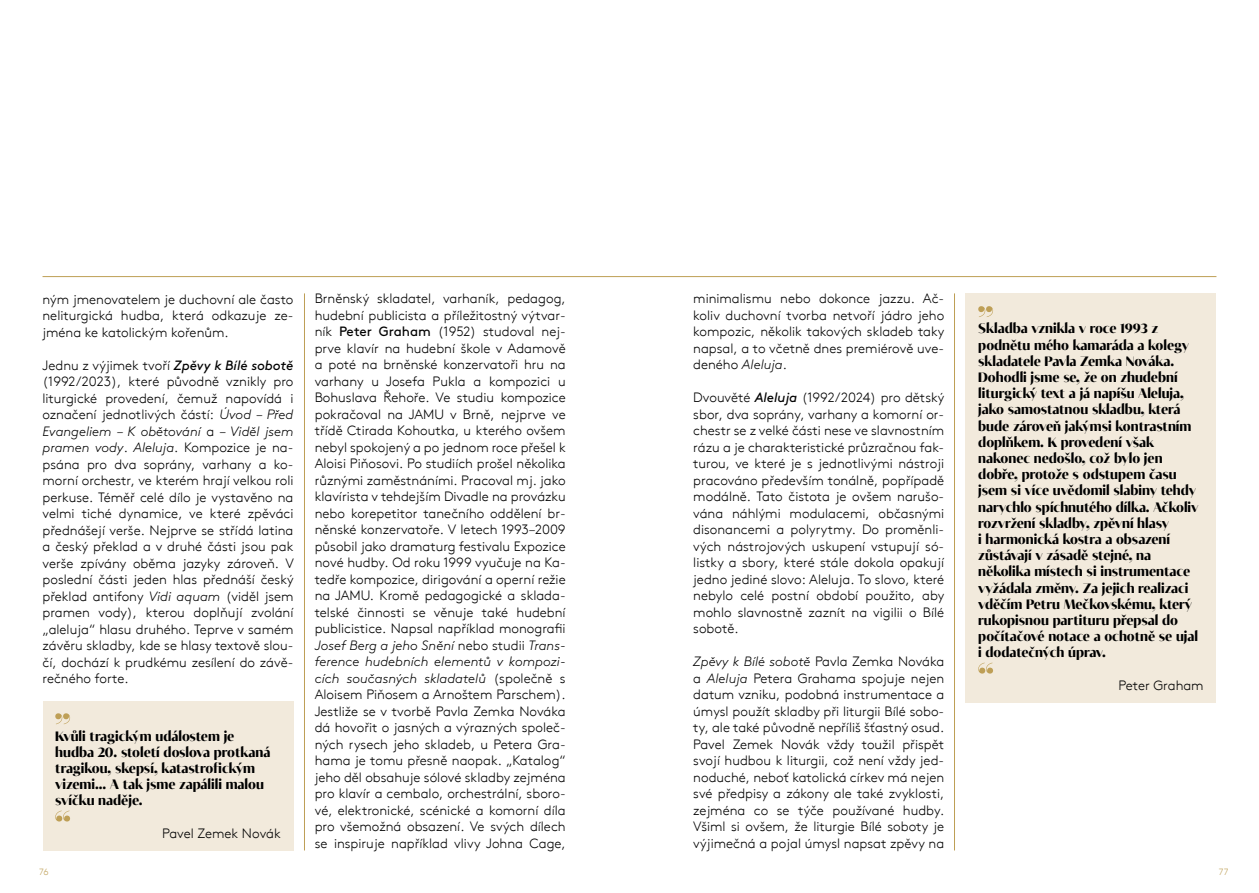
<style>
.page{position:relative;width:1259px;height:893px;background:#fff}
.page>*{position:absolute;margin:0;border:0;box-sizing:border-box;transform-origin:0 0}
.t1{font:300 13.5px/16.5px "Brown";color:#000;text-align:justify}
.t2{font:700 13.5px/16.2px "Tabac Glam G1";color:#000}
.t3{font:300 9px "Brown";color:#be9f56}
.s1{font-weight:400;font-style:italic}
.s2{font-style:italic}
.s3{font-weight:400}
</style>
<div class="page">
<hr style="left:43px;top:276px;width:1173px;height:1px;background:#be9f56">
<hr style="left:304px;top:293px;width:1px;height:557px;background:#be9f56">
<hr style="left:954px;top:293px;width:1px;height:557px;background:#be9f56">
<div style="left:43px;top:701px;width:250px;height:149px;background:#f2eadc"></div>
<svg style="left:55px;top:713px;width:15px;height:11px"></svg>
<svg style="left:55px;top:810px;width:15px;height:11px"></svg>
<div style="left:965px;top:293px;width:251px;height:409px;background:#f2eadc"></div>
<svg style="left:978px;top:306px;width:15px;height:11px"></svg>
<svg style="left:978px;top:663px;width:15px;height:11px"></svg>
<p class="t1" style="left:43px;top:290px;width:252px">ným jmenovatelem je duchovní ale často neliturgická hudba, která odkazuje ze&shy;jména ke katolickým kořenům.</p>
<p class="t1" style="left:43px;top:356px;width:253px">Jednu z výjimek tvoří <span class="s1">Zpěvy k Bílé sobotě </span>(1992/2023), které původně vznikly pro liturgické provedení, čemuž napovídá i označení jednotlivých částí: <span class="s2">Úvod</span> – <span class="s2">Před Evangeliem</span> – <span class="s2">K obětování</span> a – <span class="s2">Viděl jsem pramen vody</span>. <span class="s2">Aleluja</span>. Kompozice je na&shy;psána pro dva soprány, varhany a ko&shy;morní orchestr, ve kterém hrají velkou roli perkuse. Téměř celé dílo je vystavěno na velmi tiché dynamice, ve které zpěváci přednášejí verše. Nejprve se střídá latina a český překlad a v druhé části jsou pak verše zpívány oběma jazyky zároveň. V poslední části jeden hlas přednáší český překlad antifony <span class="s2">Vidi aquam</span> (viděl jsem pramen vody), kterou doplňují zvolání „aleluja“ hlasu druhého. Teprve v samém závěru skladby, kde se hlasy textově slou&shy;čí, dochází k prudkému zesílení do závě&shy;rečného forte.</p>
<p class="t2" style="left:55px;top:727px;width:217px">Kvůli tragickým událostem je hudba 20. století doslova protkaná tragikou, skepsí, katastrofickým vizemi... A tak jsme zapálili malou svíčku naděje.</p>
<p class="t1" style="left:162px;top:824px;width:120px">Pavel Zemek Novák</p>
<p class="t1" style="left:315px;top:290px;width:252px">Brněnský skladatel, varhaník, pedagog, hudební publicista a příležitostný výtvar&shy;ník <span class="s3">Peter Graham</span> (1952) studoval nej&shy;prve klavír na hudební škole v Adamově a poté na brněnské konzervatoři hru na varhany u Josefa Pukla a kompozici u Bohuslava Řehoře. Ve studiu kompozice pokračoval na JAMU v Brně, nejprve ve třídě Ctirada Kohoutka, u kterého ovšem nebyl spokojený a po jednom roce přešel k Aloisi Piňosovi. Po studiích prošel několika různými zaměstnáními. Pracoval mj. jako klavírista v tehdejším Divadle na provázku nebo korepetitor tanečního oddělení br&shy;něnské konzervatoře. V letech 1993–2009 působil jako dramaturg festivalu Expozice nové hudby. Od roku 1999 vyučuje na Ka&shy;tedře kompozice, dirigování a operní režie na JAMU. Kromě pedagogické a sklada&shy;telské činnosti se věnuje také hudební publicistice. Napsal například monografii <span class="s2">Josef Berg a jeho Snění</span> nebo studii <span class="s2">Trans&shy;ference hudebních elementů v kompozi&shy;cích současných skladatelů</span> (společně s Aloisem Piňosem a Arnoštem Parschem).<br>Jestliže se v tvorbě Pavla Zemka Nováka dá hovořit o jasných a výrazných společ&shy;ných rysech jeho skladeb, u Petera Gra&shy;hama je tomu přesně naopak. „Katalog“ jeho děl obsahuje sólové skladby zejména pro klavír a cembalo, orchestrální, sboro&shy;vé, elektronické, scénické a komorní díla pro všemožná obsazení. Ve svých dílech se inspiruje například vlivy Johna Cage,</p>
<p class="t1" style="left:693px;top:289px;width:253px">minimalismu nebo dokonce jazzu. Ač&shy;koliv duchovní tvorba netvoří jádro jeho kompozic, několik takových skladeb taky napsal, a to včetně dnes premiérově uve&shy;deného <span class="s2">Aleluja</span>.</p>
<p class="t1" style="left:693px;top:388px;width:253px">Dvouvěté <span class="s1">Aleluja</span> (1992/2024) pro dětský sbor, dva soprány, varhany a komorní or&shy;chestr se z velké části nese ve slavnostním rázu a je charakteristické průzračnou fak&shy;turou, ve které je s jednotlivými nástroji pracováno především tonálně, popřípadě modálně. Tato čistota je ovšem narušo&shy;vána náhlými modulacemi, občasnými disonancemi a polyrytmy. Do proměnli&shy;vých nástrojových uskupení vstupují só&shy;listky a sbory, které stále dokola opakují jedno jediné slovo: Aleluja. To slovo, které nebylo celé postní období použito, aby mohlo slavnostně zaznít na vigilii o Bílé sobotě.</p>
<p class="t1" style="left:693px;top:652px;width:252px"><span class="s2">Zpěvy k Bílé sobotě</span> Pavla Zemka Nováka a <span class="s2">Aleluja</span> Petera Grahama spojuje nejen datum vzniku, podobná instrumentace a úmysl použít skladby při liturgii Bílé sobo&shy;ty, ale také původně nepříliš šťastný osud.<br>Pavel Zemek Novák vždy toužil přispět svojí hudbou k liturgii, což není vždy jed&shy;noduché, neboť katolická církev má nejen své předpisy a zákony ale také zvyklosti, zejména co se týče používané hudby.<br>Všiml si ovšem, že liturgie Bílé soboty je výjimečná a pojal úmysl napsat zpěvy na</p>
<p class="t2" style="left:978px;top:320px;width:222px">Skladba vznikla v roce 1993 z podnětu mého kamaráda a kolegy skladatele Pavla Zemka Nováka.<br>Dohodli jsme se, že on zhudební liturgický text a já napíšu Aleluja, jako samostatnou skladbu, která bude zároveň jakýmsi kontrastním doplňkem. K provedení však nakonec nedošlo, což bylo jen dobře, protože s odstupem času jsem si více uvědomil slabiny tehdy narychlo spíchnutého dílka. Ačkoliv rozvržení skladby, zpěvní hlasy<br>i harmonická kostra a obsazení zůstávají v zásadě stejné, na několika místech si instrumentace vyžádala změny. Za jejich realizaci vděčím Petru Mečkovskému, který rukopisnou partituru přepsal do počítačové notace a ochotně se ujal i dodatečných úprav.</p>
<p class="t1" style="left:1118px;top:676px;width:87px">Peter Graham</p>
<p class="t3" style="left:39px;top:865px;width:11px">76</p>
<p class="t3" style="left:1219px;top:865px;width:11px">77</p>
</div>
